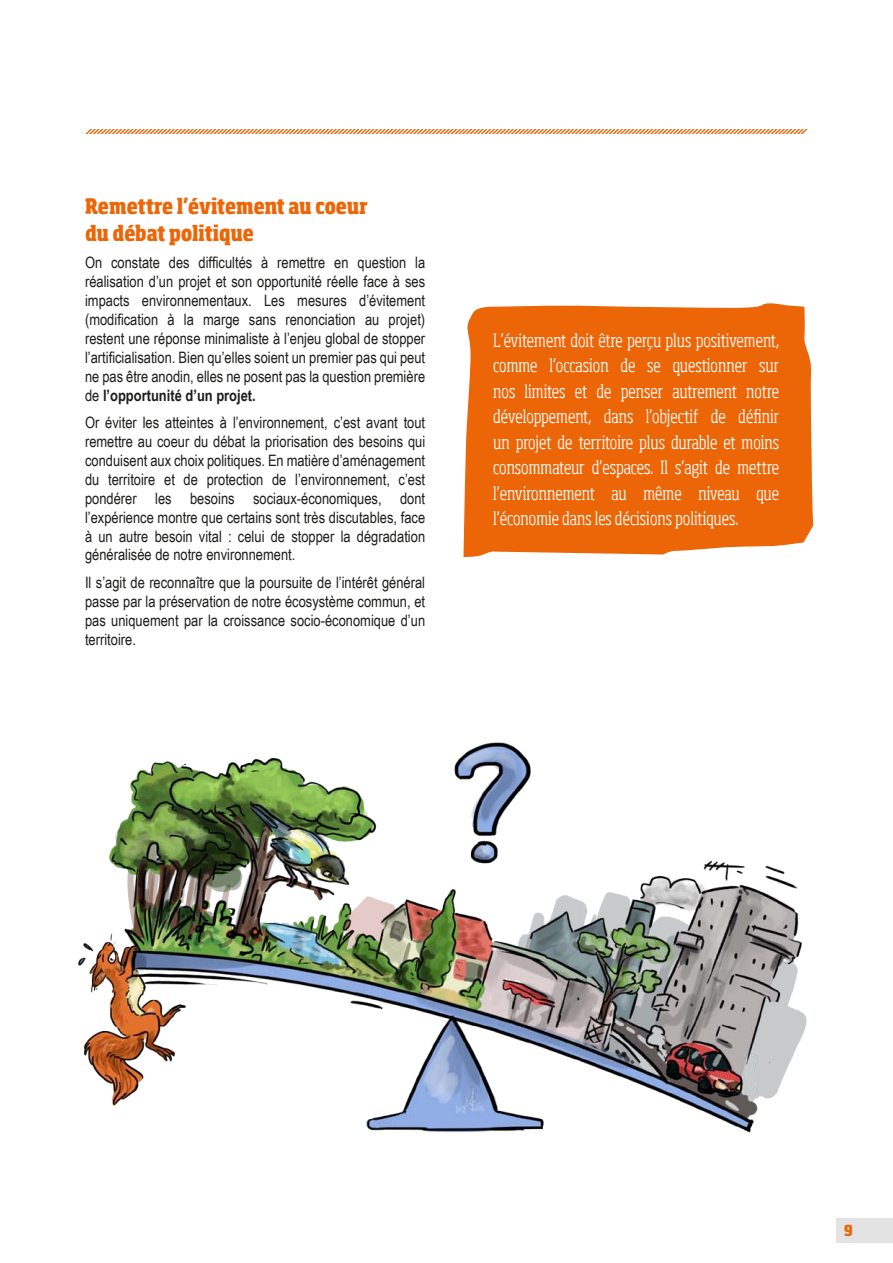
<style>
.page{position:relative;width:893px;height:1263px;background:#fff}
.page>*{position:absolute;margin:0;border:0;box-sizing:border-box;transform-origin:0 0}
.t1{font:800 condensed 21px/27px "Sohoma";color:#ec6608}
.t2{font:300 condensed 18px/25.5px "Sohoma";color:#fff;text-align:justify}
.t3{font:15.75px/18.9px "Arial Narrow";color:#1d1d1b;text-align:justify}
.t4{font:800 condensed 15px "Sohoma";color:#ec6608}
.s1{font-weight:700}
</style>
<div class="page">
<img style="left:78px;top:742px;width:729px;height:391px">
<div style="left:463px;top:303px;width:350px;height:254px;background:#ec6608"></div>
<div style="left:836px;top:1218px;width:57px;height:25px;background:#e3e3e3"></div>
<svg style="left:85px;top:129px;width:723px;height:5px;background:#f4ae7d"></svg>
<p class="t1" style="left:85px;top:193px;width:284px">Remettre l’évitement au coeur du débat politique</p>
<p class="t3" style="left:85px;top:253px;width:342px">On constate des difficultés à remettre en question la réalisation d’un projet et son opportunité réelle face à ses impacts environnementaux. Les mesures d’évitement (modification à la marge sans renonciation au projet) restent une réponse minimaliste à l’enjeu global de stopper l’artificialisation. Bien qu’elles soient un premier pas qui peut ne pas être anodin, elles ne posent pas la question première de <span class="s1">l’opportunité d’un projet.</span></p>
<p class="t3" style="left:85px;top:413px;width:342px">Or éviter les atteintes à l’environnement, c’est avant tout remettre au coeur du débat la priorisation des besoins qui conduisent aux choix politiques. En matière d’aménagement du territoire et de protection de l’environnement, c’est pondérer les besoins sociaux-économiques, dont l’expérience montre que certains sont très discutables, face à un autre besoin vital : celui de stopper la dégradation généralisée de notre environnement.</p>
<p class="t3" style="left:85px;top:572px;width:342px">Il s’agit de reconnaître que la poursuite de l’intérêt général passe par la préservation de notre écosystème commun, et pas uniquement par la croissance socio-économique d’un territoire.</p>
<p class="t2" style="left:493px;top:327px;width:287px">L’évitement doit être perçu plus positivement, comme l’occasion de se questionner sur nos limites et de penser autrement notre développement, dans l’objectif de définir un projet de territoire plus durable et moins consommateur d’espaces. Il s’agit de mettre l’environnement au même niveau que l’économie dans les décisions politiques.</p>
<p class="t4" style="left:844px;top:1222px;width:10px">9</p>
</div>
